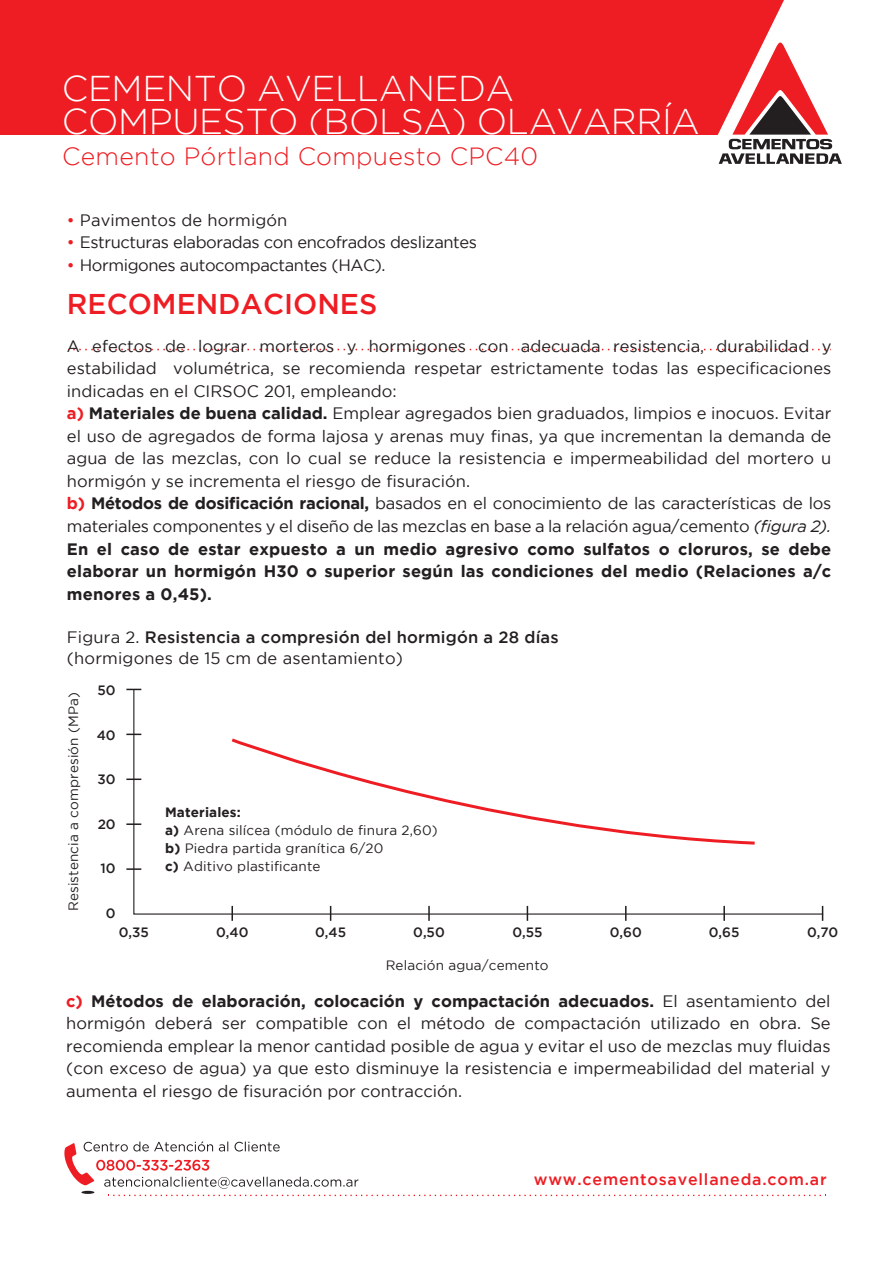
<style>
.page{position:relative;width:893px;height:1263px;background:#fff}
.page>*{position:absolute;margin:0;border:0;box-sizing:border-box;transform-origin:0 0}
.t1{font:300 35.85px/33.2px "Gotham";letter-spacing:-.01em;color:#fff}
.t2{font:500 28.5px "Gotham";color:#ee1d23}
.t3{font:300 24.75px "Gotham";letter-spacing:.01em;color:#ee1d23}
.t4{font:16.5px/22.5px "Gotham";color:#231f20}
.t5{font:16.5px "Gotham";letter-spacing:-.025em;color:#231f20}
.t6{font:500 16.05px "Gotham";letter-spacing:.05em;color:#ee1d23}
.t7{font:13.5px/18px "Gotham";letter-spacing:.01em;color:#231f20}
.t8{font:500 13.5px "Gotham";color:#231f20}
.s1{color:#ee1d23}
.s2{font-weight:700;color:#ee1d23}
.s3{font-weight:700}
.s4{font-style:italic}
.s5{font-weight:500}
</style>
<div class="page">
<svg style="left:64px;top:1141px;width:762px;height:55px"></svg>
<svg style="left:719px;top:53px;width:123px;height:111px"></svg>
<div style="left:0;top:0;width:787px;height:135px;background:#ee1d23"></div>
<svg style="left:68px;top:349px;width:763px;height:1px"></svg>
<svg style="left:133px;top:688px;width:691px;height:227px"></svg>
<svg style="left:231px;top:906px;width:2px;height:15px"></svg>
<svg style="left:330px;top:906px;width:1px;height:15px"></svg>
<svg style="left:428px;top:906px;width:2px;height:15px"></svg>
<svg style="left:527px;top:906px;width:1px;height:15px"></svg>
<svg style="left:625px;top:906px;width:2px;height:15px"></svg>
<svg style="left:723px;top:906px;width:2px;height:15px"></svg>
<svg style="left:822px;top:906px;width:1px;height:15px"></svg>
<svg style="left:126px;top:689px;width:15px;height:1px"></svg>
<svg style="left:126px;top:734px;width:15px;height:1px"></svg>
<svg style="left:126px;top:778px;width:15px;height:2px"></svg>
<svg style="left:126px;top:823px;width:15px;height:2px"></svg>
<svg style="left:126px;top:868px;width:15px;height:2px"></svg>
<svg style="left:229px;top:737px;width:529px;height:109px"></svg>
<h1 class="t1" style="left:62px;top:71px;width:639px">CEMENTO AVELLANEDA<br>COMPUESTO (BOLSA) OLAVARRÍA</h1>
<h3 class="t3" style="left:62px;top:142px;width:477px">Cemento Pórtland Compuesto CPC40</h3>
<p class="t4" style="left:67px;top:209px;width:222px"><span class="s1">•</span> Pavimentos de hormigón</p>
<p class="t5" style="left:67px;top:233px;width:412px"><span class="s1">•</span> Estructuras elaboradas con encofrados deslizantes</p>
<p class="t5" style="left:67px;top:256px;width:320px"><span class="s1">•</span> Hormigones autocompactantes (HAC).</p>
<h2 class="t2" style="left:67px;top:288px;width:312px">RECOMENDACIONES</h2>
<p class="t4" style="left:67px;top:335px;width:766px">A efectos de lograr morteros y hormigones con adecuada resistencia, durabilidad y estabilidad volumétrica, se recomienda respetar estrictamente todas las especificaciones indicadas en el CIRSOC 201, empleando:<br><span class="s2">a)</span> <span class="s3">Materiales de buena calidad.</span> Emplear agregados bien graduados, limpios e inocuos. Evitar el uso de agregados de forma lajosa y arenas muy finas, ya que incrementan la demanda de agua de las mezclas, con lo cual se reduce la resistencia e impermeabilidad del mortero u hormigón y se incrementa el riesgo de fisuración.<br><span class="s2">b)</span> <span class="s3">Métodos de dosificación racional,</span> basados en el conocimiento de las características de los materiales componentes y el diseño de las mezclas en base a la relación agua/cemento <span class="s4">(figura 2).<br></span><span class="s3">En el caso de estar expuesto a un medio agresivo como sulfatos o cloruros, se debe elaborar un hormigón H30 o superior según las condiciones del medio (Relaciones a/c menores a 0,45).</span></p>
<p class="t4" style="left:67px;top:626px;width:493px;line-height:21px">Figura 2. <span class="s5">Resistencia a compresión del hormigón a 28 días </span>(hormigones de 15 cm de asentamiento)</p>
<p class="t7" style="left:64px;top:911px;width:220px;rotate:-90deg">Resistencia a compresión (MPa)</p>
<p class="t8" style="left:98px;top:683px;width:20px">50</p>
<p class="t8" style="left:97px;top:727px;width:20px">40</p>
<p class="t8" style="left:98px;top:772px;width:20px">30</p>
<p class="t8" style="left:98px;top:816px;width:20px">20</p>
<p class="t8" style="left:101px;top:861px;width:17px">10</p>
<p class="t8" style="left:106px;top:905px;width:11px">0</p>
<p class="t7" style="left:165px;top:803px;width:274px"><span class="s3">Materiales:<br>a)</span> Arena silícea (módulo de finura 2,60) <span class="s3">b)</span> Piedra partida granítica 6/20<br><span class="s3">c)</span> Aditivo plastificante</p>
<p class="t8" style="left:119px;top:924px;width:32px">0,35</p>
<p class="t8" style="left:216px;top:924px;width:34px">0,40</p>
<p class="t8" style="left:315px;top:924px;width:32px">0,45</p>
<p class="t8" style="left:413px;top:924px;width:33px">0,50</p>
<p class="t8" style="left:512px;top:924px;width:32px">0,55</p>
<p class="t7" style="left:386px;top:956px;width:164px">Relación agua/cemento</p>
<p class="t8" style="left:610px;top:924px;width:34px">0,60</p>
<p class="t8" style="left:709px;top:924px;width:32px">0,65</p>
<p class="t8" style="left:807px;top:924px;width:33px">0,70</p>
<p class="t4" style="left:66px;top:989px;width:766px;text-align:justify"><span class="s2">c)</span> <span class="s3">Métodos de elaboración, colocación y compactación adecuados.</span> El asentamiento del hormigón deberá ser compatible con el método de compactación utilizado en obra. Se recomienda emplear la menor cantidad posible de agua y evitar el uso de mezclas muy fluidas (con exceso de agua) ya que esto disminuye la resistencia e impermeabilidad del material y aumenta el riesgo de fisuración por contracción.</p>
<p class="t6" style="left:534px;top:1170px;width:294px">www.cementosavellaneda.com.ar</p>
</div>
